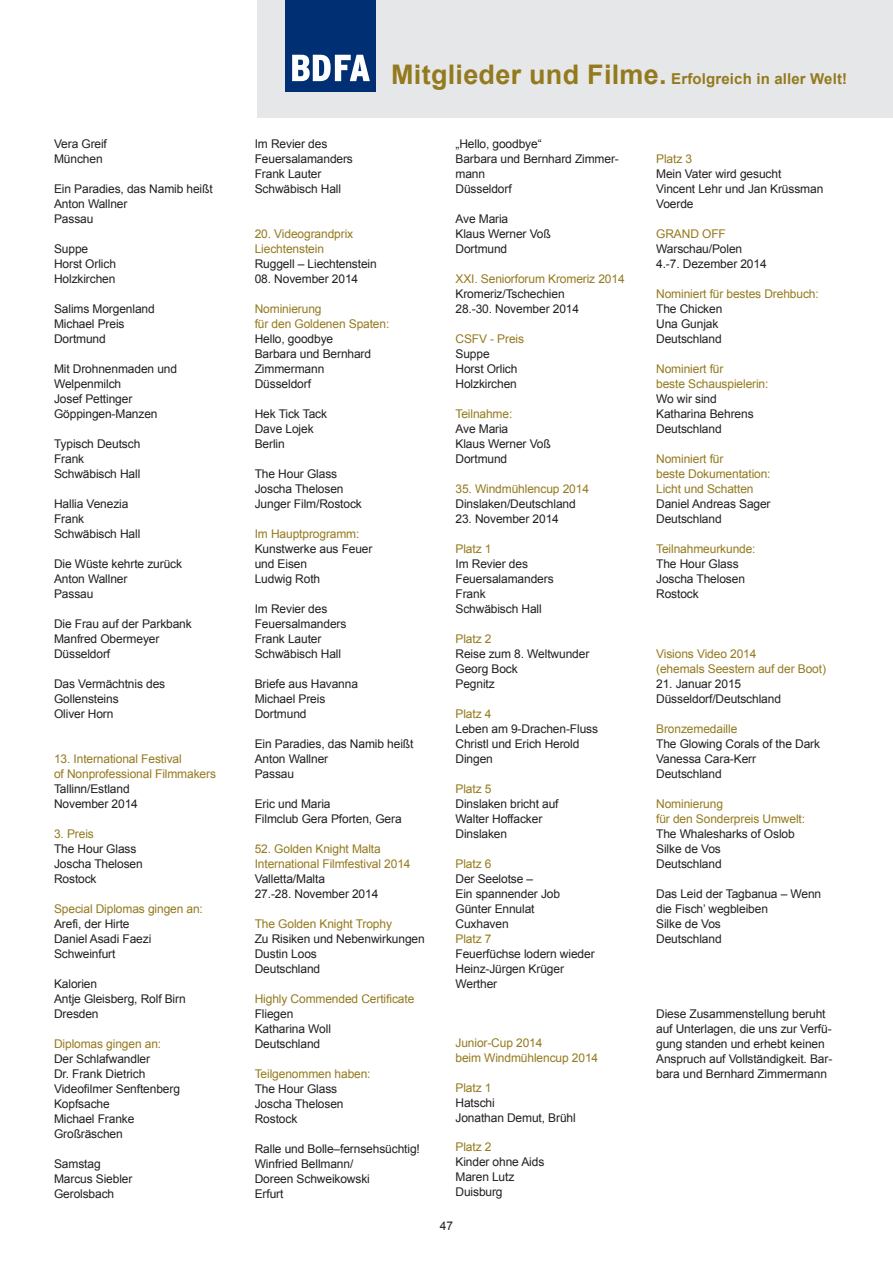
<style>
.page{position:relative;width:893px;height:1263px;background:#fff}
.page>*{position:absolute;margin:0;border:0;box-sizing:border-box;transform-origin:0 0}
.t1{font:700 15px "Arial";letter-spacing:.01em;color:#947a1e}
.t2{font:12px/15px "Arial";letter-spacing:-.01em;color:#231f20}
.t3{font:12px/15px "Arial";letter-spacing:-.01em;color:#947a1e}
.s1{color:#231f20}
.s2{color:#947a1e}
.s3{font-size:27px}
</style>
<div class="page">
<div style="left:257px;top:0;width:636px;height:118px;background:#e6e7e9"></div>
<div style="left:285px;top:0;width:90px;height:92px;background:#002f73"></div>
<svg style="left:292px;top:55px;width:78px;height:26px"></svg>
<p class="t2" style="left:54px;top:136px;width:54px">Vera Greif<br>München</p>
<p class="t2" style="left:54px;top:181px;width:160px">Ein Paradies, das Namib heißt<br>Anton Wallner<br>Passau</p>
<p class="t2" style="left:54px;top:241px;width:64px">Suppe<br>Horst Orlich<br>Holzkirchen</p>
<p class="t2" style="left:54px;top:301px;width:102px">Salims Morgenland<br>Michael Preis<br>Dortmund</p>
<p class="t2" style="left:54px;top:361px;width:125px">Mit Drohnenmaden und<br>Welpenmilch<br>Josef Pettinger<br>Göppingen-Manzen</p>
<p class="t2" style="left:54px;top:436px;width:88px">Typisch Deutsch<br>Frank<br>Schwäbisch Hall</p>
<p class="t2" style="left:54px;top:496px;width:88px">Hallia Venezia<br>Frank<br>Schwäbisch Hall</p>
<p class="t2" style="left:54px;top:556px;width:130px">Die Wüste kehrte zurück<br>Anton Wallner<br>Passau</p>
<p class="t2" style="left:54px;top:616px;width:139px">Die Frau auf der Parkbank<br>Manfred Obermeyer<br>Düsseldorf</p>
<p class="t2" style="left:54px;top:676px;width:113px">Das Vermächtnis des<br>Gollensteins<br>Oliver Horn</p>
<p class="t3" style="left:54px;top:751px;width:163px">13. International Festival<br>of Nonprofessional Filmmakers<br><span class="s1">Tallinn/Estland<br>November 2014</span></p>
<p class="t2" style="left:54px;top:826px;width:90px"><span class="s2">3. Preis<br></span>The Hour Glass<br>Joscha Thelosen<br>Rostock</p>
<p class="t2" style="left:54px;top:901px;width:150px"><span class="s2">Special Diplomas gingen an:<br></span>Arefi, der Hirte<br>Daniel Asadi Faezi<br>Schweinfurt</p>
<p class="t2" style="left:54px;top:976px;width:133px">Kalorien<br>Antje Gleisberg, Rolf Birn<br>Dresden</p>
<p class="t2" style="left:54px;top:1036px;width:127px"><span class="s2">Diplomas gingen an:<br></span>Der Schlafwandler<br>Dr. Frank Dietrich<br>Videofilmer Senftenberg<br>Kopfsache<br>Michael Franke<br>Großräschen</p>
<p class="t2" style="left:54px;top:1156px;width:80px">Samstag<br>Marcus Siebler<br>Gerolsbach</p>
<p class="t1" style="left:391px;top:69px;width:457px"><span class="s3">Mitglieder und Filme.</span> Erfolgreich in aller Welt!</p>
<p class="t2" style="left:255px;top:136px;width:100px">Im Revier des<br>Feuersalamanders<br>Frank Lauter<br>Schwäbisch Hall</p>
<p class="t3" style="left:255px;top:226px;width:124px">20. Videograndprix<br>Liechtenstein<br><span class="s1">Ruggell – Liechtenstein</span></p>
<p class="t2" style="left:255px;top:271px;width:105px">08. November 2014</p>
<p class="t2" style="left:255px;top:301px;width:136px"><span class="s2">Nominierung<br>für den Goldenen Spaten:<br></span>Hello, goodbye<br>Barbara und Bernhard<br>Zimmermann<br>Düsseldorf</p>
<p class="t2" style="left:255px;top:406px;width:74px">Hek Tick Tack<br>Dave Lojek<br>Berlin</p>
<p class="t2" style="left:255px;top:466px;width:109px">The Hour Glass<br>Joscha Thelosen<br>Junger Film/Rostock</p>
<p class="t2" style="left:255px;top:526px;width:119px"><span class="s2">Im Hauptprogramm:<br></span>Kunstwerke aus Feuer und Eisen<br>Ludwig Roth</p>
<p class="t2" style="left:255px;top:601px;width:93px">Im Revier des<br>Feuersalmanders<br>Frank Lauter<br>Schwäbisch Hall</p>
<p class="t2" style="left:255px;top:676px;width:105px">Briefe aus Havanna<br>Michael Preis<br>Dortmund</p>
<p class="t2" style="left:255px;top:736px;width:160px">Ein Paradies, das Namib heißt<br>Anton Wallner<br>Passau</p>
<p class="t2" style="left:255px;top:796px;width:148px">Eric und Maria<br>Filmclub Gera Pforten, Gera</p>
<p class="t3" style="left:255px;top:841px;width:157px">52. Golden Knight Malta<br>International Filmfestival 2014<br><span class="s1">Valletta/Malta<br>27.-28. November 2014</span></p>
<p class="t2" style="left:255px;top:916px;width:172px"><span class="s2">The Golden Knight Trophy<br></span>Zu Risiken und Nebenwirkungen<br>Dustin Loos<br>Deutschland</p>
<p class="t2" style="left:255px;top:991px;width:161px"><span class="s2">Highly Commended Certificate<br></span>Fliegen<br>Katharina Woll<br>Deutschland</p>
<p class="t2" style="left:255px;top:1066px;width:117px"><span class="s2">Teilgenommen haben:<br></span>The Hour Glass<br>Joscha Thelosen<br>Rostock</p>
<p class="t2" style="left:255px;top:1141px;width:167px">Ralle und Bolle–fernsehsüchtig!<br>Winfried Bellmann/<br>Doreen Schweikowski<br>Erfurt</p>
<p class="t2" style="left:455px;top:136px;width:165px">„Hello, goodbye“<br>Barbara und Bernhard Zimmer&shy;mann<br>Düsseldorf</p>
<p class="t2" style="left:455px;top:211px;width:97px">Ave Maria<br>Klaus Werner Voß<br>Dortmund</p>
<p class="t2" style="left:455px;top:271px;width:171px"><span class="s2">XXI. Seniorforum Kromeriz 2014<br></span>Kromeriz/Tschechien<br>28.-30. November 2014</p>
<p class="t2" style="left:455px;top:331px;width:70px"><span class="s2">CSFV - Preis<br></span>Suppe<br>Horst Orlich<br>Holzkirchen</p>
<p class="t2" style="left:455px;top:406px;width:97px"><span class="s2">Teilnahme:<br></span>Ave Maria<br>Klaus Werner Voß<br>Dortmund</p>
<p class="t2" style="left:455px;top:481px;width:135px"><span class="s2">35. Windmühlencup 2014<br></span>Dinslaken/Deutschland</p>
<p class="t2" style="left:455px;top:511px;width:105px">23. November 2014</p>
<p class="t2" style="left:455px;top:541px;width:100px"><span class="s2">Platz 1<br></span>Im Revier des<br>Feuersalamanders<br>Frank<br>Schwäbisch Hall</p>
<p class="t2" style="left:455px;top:631px;width:135px"><span class="s2">Platz 2<br></span>Reise zum 8. Weltwunder<br>Georg Bock<br>Pegnitz</p>
<p class="t2" style="left:455px;top:706px;width:144px"><span class="s2">Platz 4<br></span>Leben am 9-Drachen-Fluss<br>Christl und Erich Herold<br>Dingen</p>
<p class="t2" style="left:455px;top:781px;width:105px"><span class="s2">Platz 5<br></span>Dinslaken bricht auf<br>Walter Hoffacker<br>Dinslaken</p>
<p class="t2" style="left:455px;top:856px;width:141px"><span class="s2">Platz 6<br></span>Der Seelotse –<br>Ein spannender Job<br>Günter Ennulat<br>Cuxhaven<br><span class="s2">Platz 7<br></span>Feuerfüchse lodern wieder<br>Heinz-Jürgen Krüger<br>Werther</p>
<p class="t3" style="left:455px;top:1035px;width:144px">Junior-Cup 2014<br>beim Windmühlencup 2014</p>
<p class="t2" style="left:455px;top:1080px;width:122px"><span class="s2">Platz 1<br></span>Hatschi<br>Jonathan Demut, Brühl</p>
<p class="t2" style="left:455px;top:1140px;width:90px"><span class="s2">Platz 2<br></span>Kinder ohne Aids<br>Maren Lutz<br>Duisburg</p>
<p class="t2" style="left:440px;top:1219px;width:15px">47</p>
<p class="t2" style="left:656px;top:151px;width:169px"><span class="s2">Platz 3<br></span>Mein Vater wird gesucht<br>Vincent Lehr und Jan Krüssman<br>Voerde</p>
<p class="t2" style="left:656px;top:226px;width:112px"><span class="s2">GRAND OFF<br></span>Warschau/Polen<br>4.-7. Dezember 2014</p>
<p class="t2" style="left:656px;top:286px;width:164px"><span class="s2">Nominiert für bestes Drehbuch:<br></span>The Chicken<br>Una Gunjak<br>Deutschland</p>
<p class="t2" style="left:656px;top:361px;width:114px"><span class="s2">Nominiert für<br>beste Schauspielerin:<br></span>Wo wir sind<br>Katharina Behrens<br>Deutschland</p>
<p class="t3" style="left:656px;top:451px;width:116px">Nominiert für<br>beste Dokumentation:<br>Licht und Schatten<br><span class="s1">Daniel Andreas Sager<br>Deutschland</span></p>
<p class="t2" style="left:656px;top:541px;width:101px"><span class="s2">Teilnahmeurkunde:<br></span>The Hour Glass<br>Joscha Thelosen<br>Rostock</p>
<p class="t3" style="left:656px;top:646px;width:171px">Visions Video 2014<br>(ehemals Seestern auf der Boot)</p>
<p class="t2" style="left:656px;top:676px;width:126px">21. Januar 2015<br>Düsseldorf/Deutschland</p>
<p class="t2" style="left:656px;top:721px;width:165px"><span class="s2">Bronzemedaille<br></span>The Glowing Corals of the Dark<br>Vanessa Cara-Kerr<br>Deutschland</p>
<p class="t2" style="left:656px;top:796px;width:150px"><span class="s2">Nominierung<br>für den Sonderpreis Umwelt:<br></span>The Whalesharks of Oslob<br>Silke de Vos<br>Deutschland</p>
<p class="t2" style="left:656px;top:886px;width:167px">Das Leid der Tagbanua – Wenn die Fisch’ wegbleiben<br>Silke de Vos<br>Deutschland</p>
<p class="t2" style="left:656px;top:1006px;width:178px">Diese Zusammenstellung beruht auf Unterlagen, die uns zur Verfü&shy;gung standen und erhebt keinen<br>Anspruch auf Vollständigkeit. Bar&shy;bara und Bernhard Zimmermann</p>
</div>
